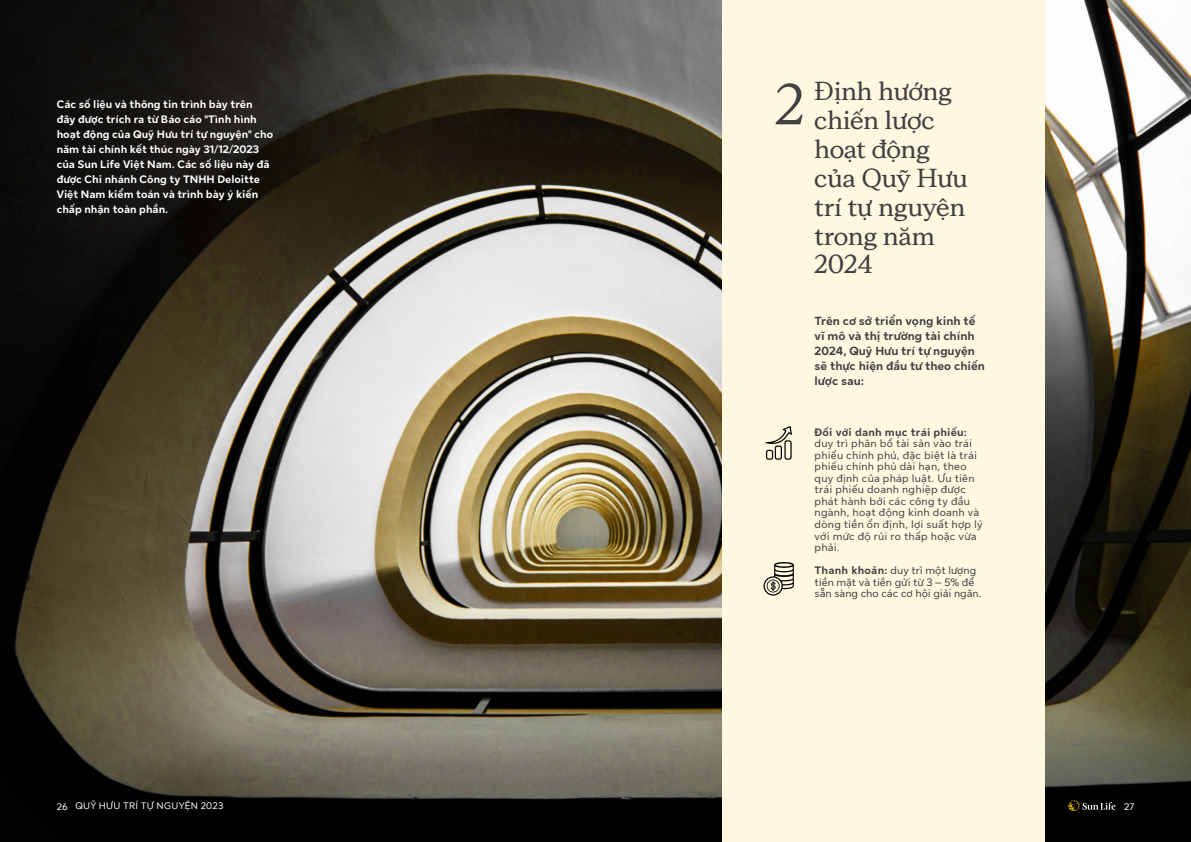
<style>
.page{position:relative;width:1191px;height:842px;background:#fff}
.page>*{position:absolute;margin:0;border:0;box-sizing:border-box;transform-origin:0 0}
.t1{font:57.8px "Sun Life New Display";color:#414042}
.t2{font:700 25.9px/28.9px "Sun Life New Display";color:#414042}
.t3{font:700 12px/15px "Sun Life New Text";color:#414042}
.t4{font:11px/11.5px "Sun Life New Text";letter-spacing:.02em;color:#414042}
.t5{font:700 11px/15px "Sun Life New Text";color:#fff}
.t6{font:700 11px "Sun Life New Text";letter-spacing:.025em;color:#414042}
.t7{font:9.6px "Sun Life New Text";letter-spacing:.025em;color:#fff}
.s1{font-weight:700}
</style>
<div class="page">
<img style="left:0;top:0;width:1191px;height:842px">
<div style="left:722px;top:0;width:323px;height:842px;background:#fff8e0"></div>
<svg style="left:765px;top:426px;width:27px;height:34px"></svg>
<svg style="left:763px;top:562px;width:31px;height:34px"></svg>
<svg style="left:1068px;top:800px;width:47px;height:11px"></svg>
<p class="t5" style="left:57px;top:96px;width:218px">Các số liệu và thông tin trình bày trên đây được trích ra từ Báo cáo "Tình hình hoạt động của Quỹ Hưu trí tự nguyện" cho năm tài chính kết thúc ngày 31/12/2023 của Sun Life Việt Nam. Các số liệu này đã được Chi nhánh Công ty TNHH Deloitte Việt Nam kiểm toán và trình bày ý kiến chấp nhận toàn phần.</p>
<h1 class="t1" style="left:775px;top:65px;width:31px">2</h1>
<h2 class="t2" style="left:814px;top:75px;width:155px">Định hướng chiến lược hoạt động của Quỹ Hưu trí tự nguyện trong năm<br>2024</h2>
<p class="t3" style="left:814px;top:312px;width:172px">Trên cơ sở triển vọng kinh tế vĩ mô và thị trường tài chính<br>2024, Quỹ Hưu trí tự nguyện sẽ thực hiện đầu tư theo chiến lược sau:</p>
<p class="t6" style="left:814px;top:424px;width:154px">Đối với danh mục trái phiếu:</p>
<p class="t4" style="left:814px;top:437px;width:169px">duy trì phân bổ tài sản vào trái phiếu chính phủ, đặc biệt là trái phiếu chính phủ dài hạn, theo quy định của pháp luật. Ưu tiên trái phiếu doanh nghiệp được phát hành bởi các công ty đầu ngành, hoạt động kinh doanh và dòng tiền ổn định, lợi suất hợp lý với mức độ rủi ro thấp hoặc vừa phải.</p>
<p class="t4" style="left:814px;top:564px;width:168px"><span class="s1">Thanh khoản:</span> duy trì một lượng tiền mặt và tiền gửi từ 3 – 5% để sẵn sàng cho các cơ hội giải ngân.</p>
<p class="t7" style="left:57px;top:799px;width:168px">26 QUỸ HƯU TRÍ TỰ NGUYỆN 2023</p>
<p class="t7" style="left:1124px;top:799px;width:12px">27</p>
</div>
